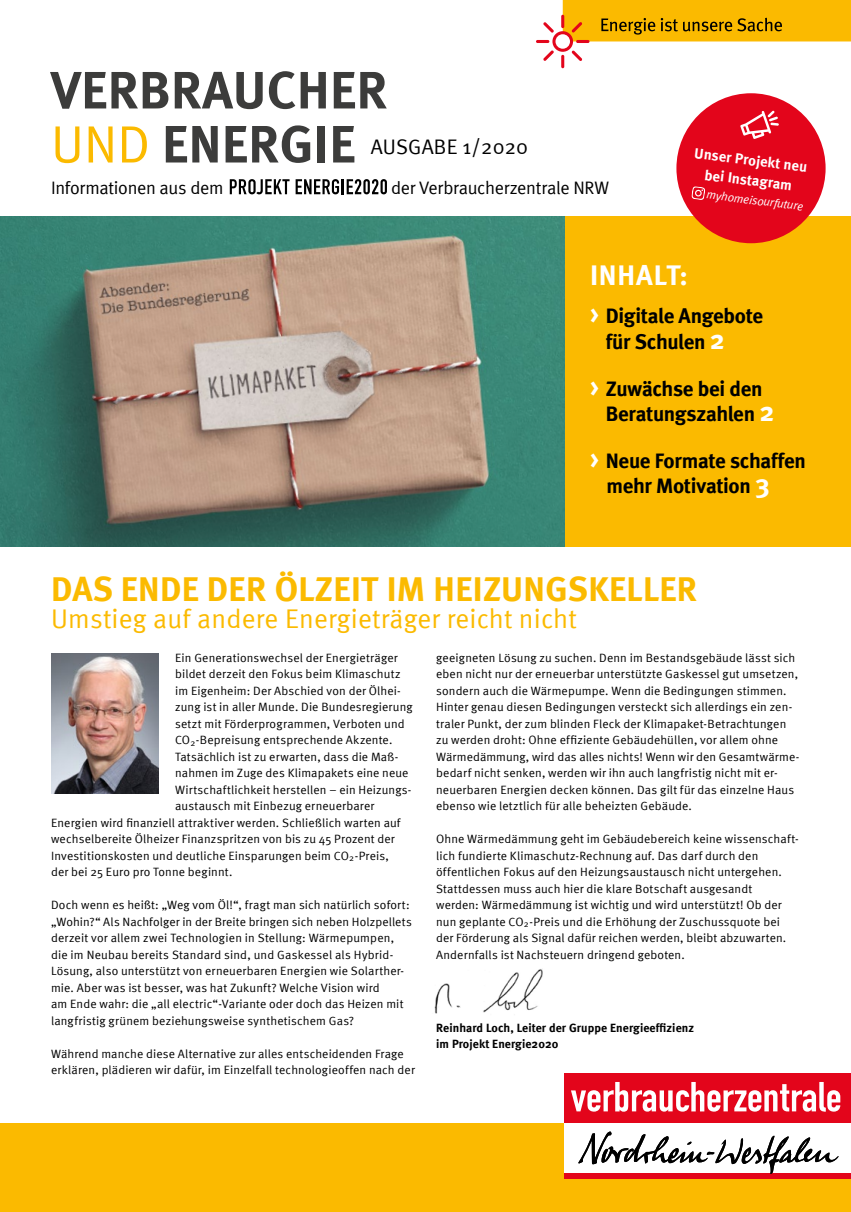
<style>
.page{position:relative;width:851px;height:1212px;background:#fff}
.page>*{position:absolute;margin:0;border:0;box-sizing:border-box;transform-origin:0 0}
.t1{font:700 52.5px/54px "Meta";letter-spacing:.01em;color:#3c3c3b}
.t2{font:700 34.5px "Meta";letter-spacing:.01em;color:#fbba00}
.t3{font:700 28.5px "Meta";letter-spacing:.03em;color:#fff}
.t4{font:27px "Meta Normal";letter-spacing:.01em;color:#fbba00}
.t5{font:700 21px/25.5px "Meta";letter-spacing:-.015em;color:#000}
.t6{font:21px "Meta Normal";letter-spacing:.01em;color:#000}
.t7{font:18px "Meta Normal";letter-spacing:-.02em;color:#000}
.t8{font:700 14.7px/20.1px "Meta";color:#fff;text-align:center}
.t9{font:12px/16.5px "Meta Normal";letter-spacing:.01em;color:#000}
.t10{font:700 12px/16.5px "Meta";letter-spacing:.01em;color:#000}
.t11{font:italic 12px "Meta Normal";color:#fff}
.s1{font-family:"Meta Normal";font-weight:400;color:#fbba00}
.s2{font-size:30px;color:#fff}
.s3{font-size:27px;color:#fff}
</style>
<div class="page">
<div style="left:0;top:1123px;width:850px;height:89px;background:#fbba00"></div>
<div style="left:564px;top:1073px;width:286px;height:50px;background:#e3051b"></div>
<svg style="left:571px;top:1082px;width:269px;height:30px"></svg>
<div style="left:564px;top:1123px;width:286px;height:50px;background:#fff"></div>
<div style="left:564px;top:1173px;width:286px;height:5px;background:#e3051b"></div>
<svg style="left:578px;top:1131px;width:260px;height:43px"></svg>
<svg style="left:230px;top:179px;width:59px;height:15px"></svg>
<svg style="left:295px;top:179px;width:44px;height:15px"></svg>
<hr style="left:341px;top:179px;width:3px;height:15px;background:#000">
<svg style="left:346px;top:179px;width:41px;height:15px"></svg>
<div style="left:562px;top:0;width:288px;height:41px;background:#fbba00"></div>
<svg style="left:601px;top:18px;width:76px;height:17px"></svg>
<svg style="left:683px;top:18px;width:98px;height:14px"></svg>
<svg style="left:536px;top:15px;width:53px;height:53px"></svg>
<div style="left:564px;top:216px;width:286px;height:330px;background:#fbba00"></div>
<div style="left:676px;top:93px;width:149px;height:150px;background:#e3051b;border-radius:50%"></div>
<svg style="left:740px;top:111px;width:38px;height:28px"></svg>
<img style="left:0;top:216px;width:564px;height:330px">
<img style="left:51px;top:653px;width:107px;height:141px">
<svg style="left:691px;top:186px;width:14px;height:14px"></svg>
<img style="left:434px;top:969px;width:109px;height:45px">
<h1 class="t1" style="left:51px;top:63px;width:338px">VERBRAUCHER<br><span class="s1">UND</span> ENERGIE</h1>
<h3 class="t7" style="left:51px;top:177px;width:174px">Informationen aus dem</h3>
<h3 class="t7" style="left:391px;top:177px;width:219px">der Verbraucherzentrale NRW</h3>
<h3 class="t6" style="left:370px;top:135px;width:159px">AUSGABE 1/2020</h3>
<p class="t8" style="left:695px;top:143px;width:115px;rotate:7deg">Unser Projekt neu bei Instagram</p>
<p class="t11" style="left:707px;top:187px;width:99px;rotate:7deg">myhomeisourfuture</p>
<h3 class="t3" style="left:590px;top:258px;width:99px">INHALT:</h3>
<h3 class="t5" style="left:605px;top:303px;width:159px;text-indent:-16px"><span class="s2">›</span> Digitale Angebote für Schulen <span class="s3">2</span></h3>
<h3 class="t5" style="left:605px;top:375px;width:170px;text-indent:-16px"><span class="s2">›</span> Zuwächse bei den<br>Beratungszahlen <span class="s3">2</span></h3>
<h3 class="t5" style="left:606px;top:447px;width:201px;text-indent:-16px"><span class="s2">›</span> Neue Formate schaffen mehr Motivation <span class="s3">3</span></h3>
<h2 class="t2" style="left:51px;top:568px;width:647px">DAS ENDE DER ÖLZEIT IM HEIZUNGSKELLER</h2>
<h3 class="t4" style="left:51px;top:603px;width:527px">Umstieg auf andere Energieträger reicht nicht</h3>
<p class="t9" style="left:175px;top:649px;width:224px">Ein Generationswechsel der Energieträger</p>
<p class="t9" style="left:175px;top:665px;width:227px">bildet derzeit den Fokus beim Klimaschutz</p>
<p class="t9" style="left:175px;top:682px;width:227px">im Eigenheim: Der Abschied von der Ölhei-</p>
<p class="t9" style="left:175px;top:698px;width:239px">zung ist in aller Munde. Die Bundesregierung</p>
<p class="t9" style="left:175px;top:715px;width:231px">setzt mit Förderprogrammen, Verboten und</p>
<p class="t9" style="left:175px;top:731px;width:219px">CO<sub>2</sub>-Bepreisung entsprechende Akzente.</p>
<p class="t9" style="left:175px;top:748px;width:225px">Tatsächlich ist zu erwarten, dass die Maß-</p>
<p class="t9" style="left:175px;top:764px;width:235px">nahmen im Zuge des Klimapakets eine neue</p>
<p class="t9" style="left:175px;top:781px;width:238px">Wirtschaftlichkeit herstellen – ein Heizungs-</p>
<p class="t9" style="left:175px;top:797px;width:201px">austausch mit Einbezug erneuerbarer</p>
<p class="t9" style="left:51px;top:814px;width:351px">Energien wird finanziell attraktiver werden. Schließlich warten auf</p>
<p class="t9" style="left:51px;top:830px;width:345px">wechselbereite Ölheizer Finanzspritzen von bis zu 45 Prozent der</p>
<p class="t9" style="left:51px;top:847px;width:339px">Investitionskosten und deutliche Einsparungen beim CO<sub>2</sub>-Preis,</p>
<p class="t9" style="left:51px;top:863px;width:183px">der bei 25 Euro pro Tonne beginnt.</p>
<p class="t9" style="left:51px;top:896px;width:362px">Doch wenn es heißt: „Weg vom Öl!“, fragt man sich natürlich sofort: „Wohin?“ Als Nachfolger in der Breite bringen sich neben Holzpellets derzeit vor allem zwei Technologien in Stellung: Wärmepumpen, die im Neubau bereits Standard sind, und Gaskessel als Hybrid-Lösung, also unterstützt von erneuerbaren Energien wie Solarther&shy;mie. Aber was ist besser, was hat Zukunft? Welche Vision wird<br>am Ende wahr: die „all electric“-Variante oder doch das Heizen mit langfristig grünem beziehungsweise synthetischem Gas?</p>
<p class="t9" style="left:51px;top:1045px;width:365px">Während manche diese Alternative zur alles entscheidenden Frage erklären, plädieren wir dafür, im Einzelfall technologieoffen nach der</p>
<p class="t9" style="left:436px;top:649px;width:365px">geeigneten Lösung zu suchen. Denn im Bestandsgebäude lässt sich eben nicht nur der erneuerbar unterstützte Gaskessel gut umsetzen, sondern auch die Wärmepumpe. Wenn die Bedingungen stimmen.<br>Hinter genau diesen Bedingungen versteckt sich allerdings ein zen&shy;traler Punkt, der zum blinden Fleck der Klimapaket-Betrachtungen zu werden droht: Ohne effiziente Gebäudehüllen, vor allem ohne Wärmedämmung, wird das alles nichts! Wenn wir den Gesamtwärme&shy;bedarf nicht senken, werden wir ihn auch langfristig nicht mit er&shy;neuerbaren Energien decken können. Das gilt für das einzelne Haus ebenso wie letztlich für alle beheizten Gebäude.</p>
<p class="t9" style="left:436px;top:830px;width:364px">Ohne Wärmedämmung geht im Gebäudebereich keine wissenschaft&shy;lich fundierte Klimaschutz-Rechnung auf. Das darf durch den öffentlichen Fokus auf den Heizungsaustausch nicht untergehen.<br>Stattdessen muss auch hier die klare Botschaft ausgesandt<br>werden: Wärmedämmung ist wichtig und wird unterstützt! Ob der nun geplante CO<sub>2</sub>-Preis und die Erhöhung der Zuschussquote bei der Förderung als Signal dafür reichen werden, bleibt abzuwarten.<br>Andernfalls ist Nachsteuern dringend geboten.</p>
<p class="t10" style="left:436px;top:1019px;width:259px">Reinhard Loch, Leiter der Gruppe Energieeffizienz im Projekt Energie2020</p>
</div>
